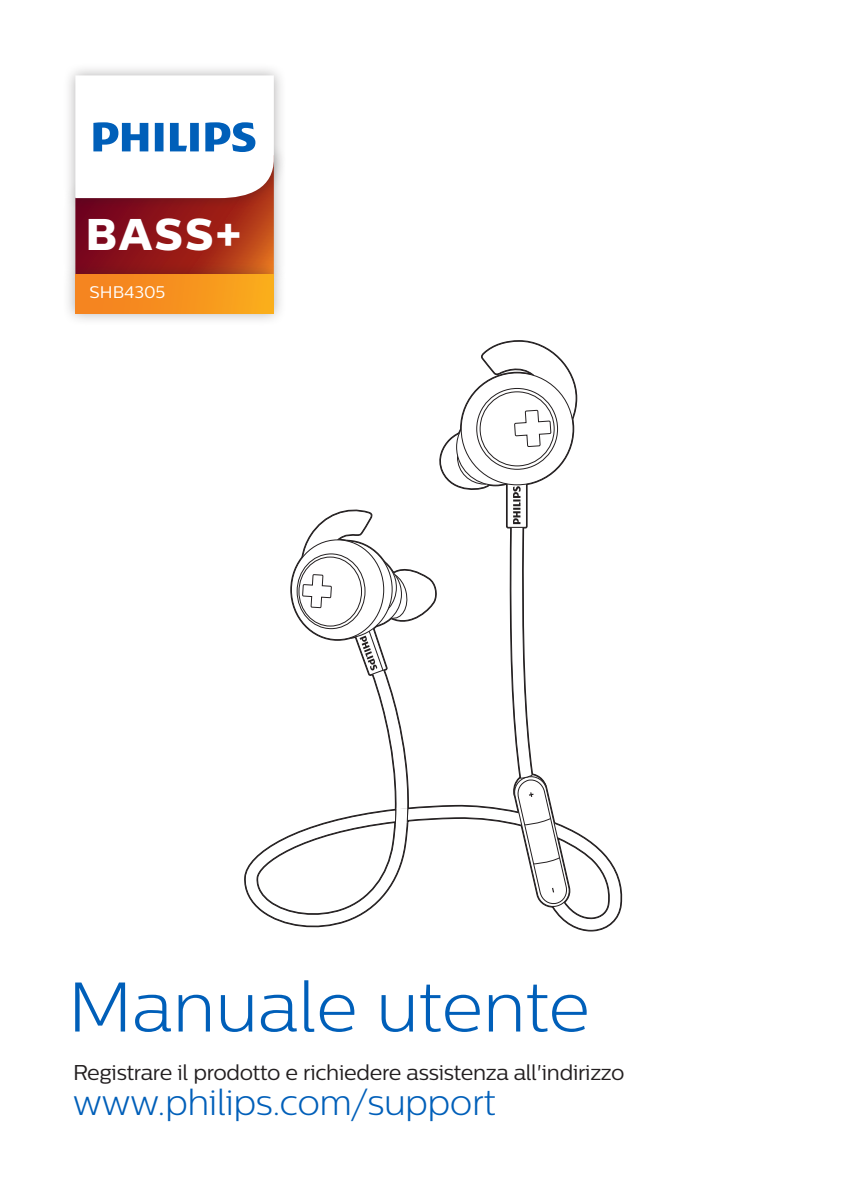
<style>
.page{position:relative;width:842px;height:1191px;background:#fff}
.page>*{position:absolute;margin:0;border:0;box-sizing:border-box;transform-origin:0 0}
.t1{font:300 70px "Centrale Sans";color:#005fb9}
.t2{font:44.4px "Centrale Sans X Bold";color:#fff}
.t3{font:300 36px "Centrale Sans";letter-spacing:-.015em;color:#005fb9}
.t4{font:21.4px "Centrale Sans";letter-spacing:-.015em;color:#231f20}
.t5{font:16.8px "Centrale Sans";color:#fff}
</style>
<div class="page">
<svg style="left:244px;top:830px;width:378px;height:101px"></svg>
<svg style="left:291px;top:540px;width:93px;height:99px"></svg>
<svg style="left:300px;top:340px;width:278px;height:570px"></svg>
<div style="left:63px;top:142px;width:223px;height:146px;background:#231f20;opacity:.35"></div>
<div style="left:63px;top:63px;width:223px;height:148px;background:#231f20;opacity:.35"></div>
<div style="left:63px;top:262px;width:224px;height:64px;background:#231f20;opacity:.35"></div>
<div style="left:75px;top:274px;width:199px;height:40px;background:linear-gradient(to right,#f47d20,#faaa1c)"></div>
<svg style="left:75px;top:75px;width:199px;height:200px"></svg>
<p class="t2" style="left:86px;top:206px;width:157px">BASS+</p>
<p class="t5" style="left:90px;top:282px;width:77px">SHB4305</p>
<h1 class="t1" style="left:68px;top:967px;width:523px">Manuale utente</h1>
<p class="t4" style="left:73px;top:1059px;width:553px">Registrare il prodotto e richiedere assistenza all'indirizzo</p>
<h3 class="t3" style="left:73px;top:1082px;width:425px">www.philips.com/support</h3>
</div>
